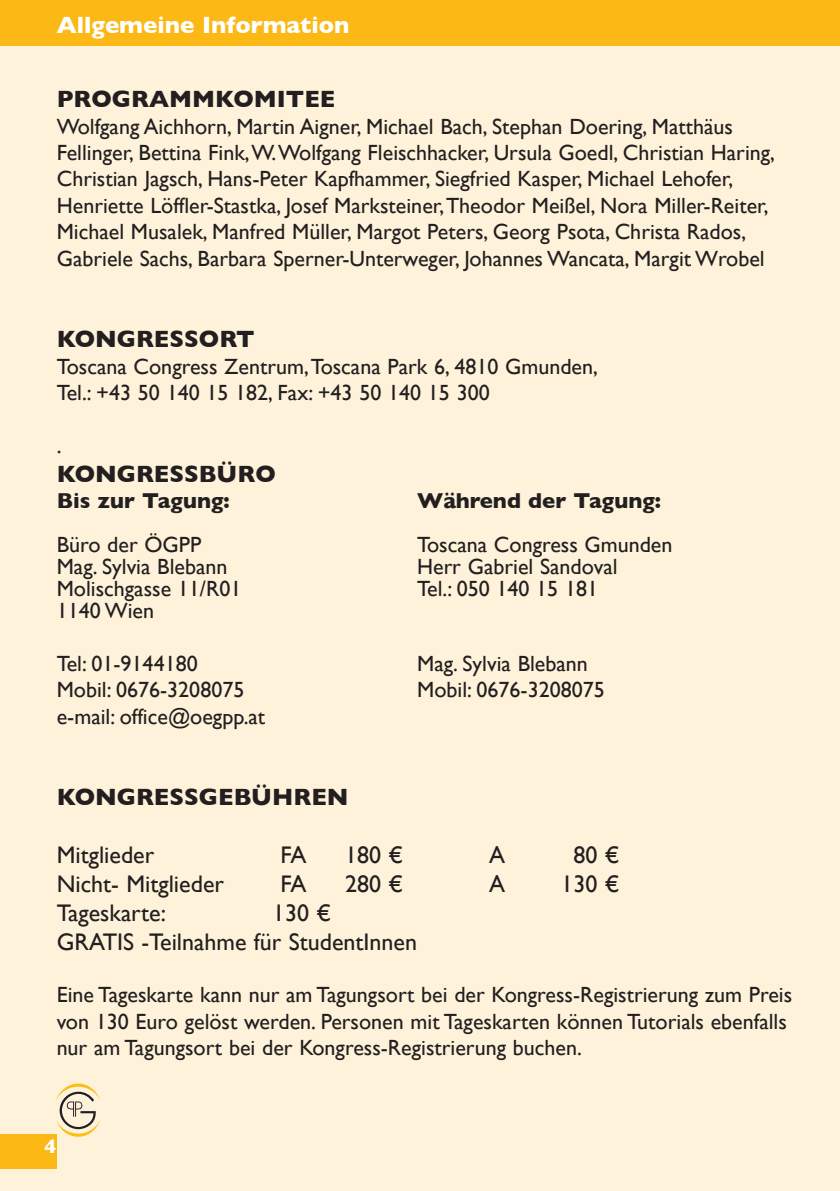
<style>
.page{position:relative;width:840px;height:1191px;background:#fff}
.page>*{position:absolute;margin:0;border:0;box-sizing:border-box;transform-origin:0 0}
.t1{font:24px "Gill Sans";color:#231f20}
.t2{font:700 24px "Gill Sans";color:#231f20}
.t3{font:700 24px "Gill Sans";color:#fff}
.t4{font:22px/26.4px "Gill Sans";color:#231f20}
.t5{font:700 22px "Gill Sans";color:#231f20}
.t6{font:700 20px "Gill Sans";color:#fff}
</style>
<div class="page">
<div style="left:0;top:0;width:839px;height:1191px;background:#fef3da"></div>
<div style="left:0;top:1134px;width:57px;height:34px;background:#fcb814"></div>
<svg style="left:56px;top:1083px;width:44px;height:53px"></svg>
<div style="left:0;top:0;width:839px;height:45px;background:#fcb814"></div>
<p class="t3" style="left:57px;top:6px;width:294px">Allgemeine Information</p>
<p class="t2" style="left:57px;top:80px;width:280px">PROGRAMMKOMITEE</p>
<p class="t4" style="left:57px;top:113px;width:719px">Wolfgang Aichhorn, Martin Aigner, Michael Bach, Stephan Doering, Matthäus Fellinger, Bettina Fink, W. Wolfgang Fleischhacker, Ursula Goedl, Christian Haring, Christian Jagsch, Hans-Peter Kapfhammer, Siegfried Kasper, Michael Lehofer, Henriette Löffler-Stastka, Josef Marksteiner, Theodor Meißel, Nora Miller-Reiter, Michael Musalek, Manfred Müller, Margot Peters, Georg Psota, Christa Rados, Gabriele Sachs, Barbara Sperner-Unterweger, Johannes Wancata, Margit Wrobel</p>
<p class="t2" style="left:57px;top:320px;width:199px">KONGRESSORT</p>
<p class="t4" style="left:57px;top:353px;width:542px">Toscana Congress Zentrum, Toscana Park 6, 4810 Gmunden,</p>
<p class="t4" style="left:57px;top:379px;width:434px">Tel.: +43 50 140 15 182, Fax: +43 50 140 15 300</p>
<p class="t4" style="left:57px;top:432px;width:6px">.</p>
<p class="t2" style="left:57px;top:454px;width:220px">KONGRESSBÜRO</p>
<p class="t5" style="left:57px;top:483px;width:174px">Bis zur Tagung:</p>
<p class="t5" style="left:417px;top:483px;width:245px">Während der Tagung:</p>
<p class="t4" style="left:57px;top:531px;width:146px">Büro der ÖGPP</p>
<p class="t4" style="left:417px;top:531px;width:257px">Toscana Congress Gmunden</p>
<p class="t4" style="left:57px;top:553px;width:172px">Mag. Sylvia Blebann</p>
<p class="t4" style="left:417px;top:553px;width:202px">Herr Gabriel Sandoval</p>
<p class="t4" style="left:57px;top:575px;width:186px">Molischgasse 11/R01</p>
<p class="t4" style="left:417px;top:575px;width:182px">Tel.: 050 140 15 181</p>
<p class="t4" style="left:57px;top:597px;width:99px">1140 Wien</p>
<p class="t4" style="left:57px;top:650px;width:142px">Tel: 01-9144180</p>
<p class="t4" style="left:417px;top:650px;width:172px">Mag. Sylvia Blebann</p>
<p class="t4" style="left:57px;top:676px;width:189px">Mobil: 0676-3208075</p>
<p class="t4" style="left:417px;top:676px;width:189px">Mobil: 0676-3208075</p>
<p class="t4" style="left:57px;top:703px;width:210px">e-mail: office@oegpp.at</p>
<p class="t2" style="left:57px;top:778px;width:293px">KONGRESSGEBÜHREN</p>
<p class="t1" style="left:57px;top:841px;width:99px">Mitglieder</p>
<p class="t1" style="left:280px;top:841px;width:28px">FA</p>
<p class="t1" style="left:345px;top:841px;width:59px">180 €</p>
<p class="t1" style="left:489px;top:841px;width:18px">A</p>
<p class="t1" style="left:573px;top:841px;width:47px">80 €</p>
<p class="t1" style="left:57px;top:869px;width:169px">Nicht- Mitglieder</p>
<p class="t1" style="left:280px;top:869px;width:28px">FA</p>
<p class="t1" style="left:345px;top:869px;width:59px">280 €</p>
<p class="t1" style="left:489px;top:869px;width:18px">A</p>
<p class="t1" style="left:561px;top:869px;width:59px">130 €</p>
<p class="t1" style="left:57px;top:898px;width:111px">Tageskarte:</p>
<p class="t1" style="left:273px;top:898px;width:59px">130 €</p>
<p class="t1" style="left:57px;top:927px;width:362px">GRATIS -Teilnahme für StudentInnen</p>
<p class="t4" style="left:57px;top:981px;width:736px">Eine Tageskarte kann nur am Tagungsort bei der Kongress-Registrierung zum Preis von 130 Euro gelöst werden. Personen mit Tageskarten können Tutorials ebenfalls nur am Tagungsort bei der Kongress-Registrierung buchen.</p>
<p class="t6" style="left:44px;top:1130px;width:14px">4<sup>4</sup></p>
</div>
